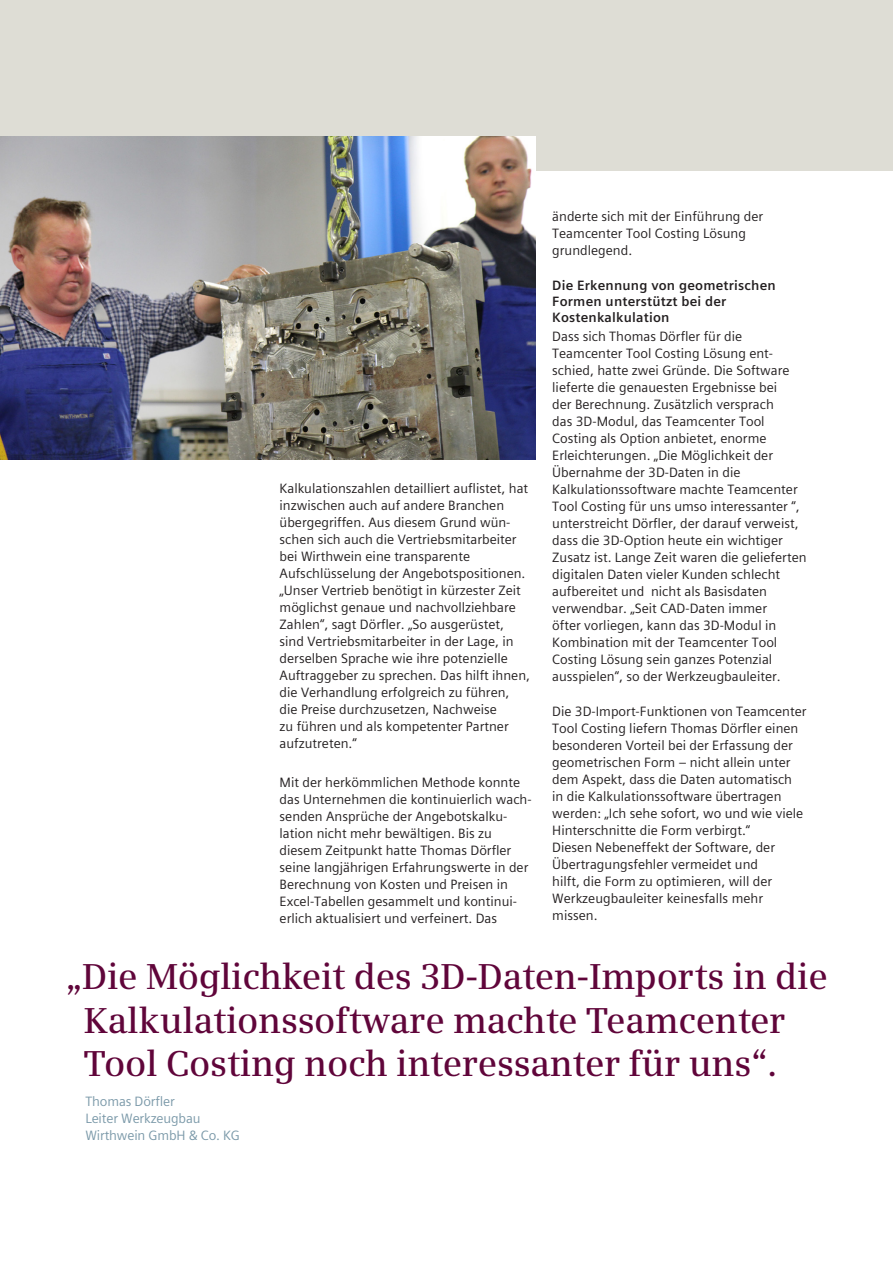
<style>
.page{position:relative;width:893px;height:1263px;background:#fff}
.page>*{position:absolute;margin:0;border:0;box-sizing:border-box;transform-origin:0 0}
.Large_quote_Serif{font:600 36px/43.2px "Siemens Serif";letter-spacing:-.01em;color:#60053a}
.Body_text{font:13.5px/17px "Siemens Sans Global";color:#231f20}
.Body_subhead{font:700 13.5px/16.2px "Siemens Sans Global";letter-spacing:.015em;color:#231f20}
.Large_quote_credit{font:13.5px/17px "Siemens Sans Global";letter-spacing:-.01em;color:#7b99a9}
</style>
<div class="page">
<div style="left:0;top:0;width:893px;height:170px;background:#deddd5"></div>
<img style="left:0;top:136px;width:535px;height:323px">
<p class="Body_text" style="left:280px;top:480px;width:252px">Kalkulationszahlen detailliert auflistet, hat inzwischen auch auf andere Branchen übergegriffen. Aus diesem Grund wün&shy;schen sich auch die Vertriebsmitarbeiter bei Wirthwein eine transparente Aufschlüsselung der Angebotspositionen. „Unser Vertrieb benötigt in kürzester Zeit möglichst genaue und nachvollziehbare Zahlen“, sagt Dörfler. „So ausgerüstet, sind Vertriebsmitarbeiter in der Lage, in derselben Sprache wie ihre potenzielle Auftraggeber zu sprechen. Das hilft ihnen, die Verhandlung erfolgreich zu führen, die Preise durchzusetzen, Nachweise<br>zu führen und als kompetenter Partner aufzutreten.“</p>
<p class="Body_text" style="left:280px;top:774px;width:254px">Mit der herkömmlichen Methode konnte das Unternehmen die kontinuierlich wach&shy;senden Ansprüche der Angebotskalku&shy;lation nicht mehr bewältigen. Bis zu diesem Zeitpunkt hatte Thomas Dörfler seine langjährigen Erfahrungswerte in der Berechnung von Kosten und Preisen in Excel-Tabellen gesammelt und kontinui&shy;erlich aktualisiert und verfeinert. Das</p>
<p class="Body_text" style="left:552px;top:208px;width:212px">änderte sich mit der Einführung der<br>Teamcenter Tool Costing Lösung grundlegend.</p>
<p class="Body_subhead" style="left:552px;top:277px;width:225px">Die Erkennung von geometrischen<br>Formen unterstützt bei der<br>Kostenkalkulation</p>
<p class="Body_text" style="left:552px;top:328px;width:256px">Dass sich Thomas Dörfler für die Teamcenter Tool Costing Lösung ent&shy;schied, hatte zwei Gründe. Die Software lieferte die genauesten Ergebnisse bei<br>der Berechnung. Zusätzlich versprach<br>das 3D-Modul, das Teamcenter Tool Costing als Option anbietet, enorme Erleichterungen. „Die Möglichkeit der Übernahme der 3D-Daten in die Kalkulationssoftware machte Teamcenter Tool Costing für uns umso interessanter “, unterstreicht Dörfler, der darauf verweist, dass die 3D-Option heute ein wichtiger Zusatz ist. Lange Zeit waren die gelieferten digitalen Daten vieler Kunden schlecht aufbereitet und nicht als Basisdaten verwendbar. „Seit CAD-Daten immer<br>öfter vorliegen, kann das 3D-Modul in Kombination mit der Teamcenter Tool Costing Lösung sein ganzes Potenzial ausspielen“, so der Werkzeugbauleiter.</p>
<p class="Body_text" style="left:552px;top:702px;width:256px">Die 3D-Import-Funktionen von Teamcenter Tool Costing liefern Thomas Dörfler einen besonderen Vorteil bei der Erfassung der geometrischen Form – nicht allein unter dem Aspekt, dass die Daten automatisch in die Kalkulationssoftware übertragen werden: „Ich sehe sofort, wo und wie viele Hinterschnitte die Form verbirgt.“<br>Diesen Nebeneffekt der Software, der Übertragungsfehler vermeidet und<br>hilft, die Form zu optimieren, will der Werkzeugbauleiter keinesfalls mehr missen.</p>
<p class="Large_quote_Serif" style="left:84px;top:955px;width:746px;text-indent:-18px">„Die Möglichkeit des 3D-Daten-Imports in die<br>Kalkulationssoftware machte Teamcenter<br>Tool Costing noch interessanter für uns“.</p>
<p class="Large_quote_credit" style="left:85px;top:1092px;width:156px">Thomas Dörfler<br>Leiter Werkzeugbau<br>Wirthwein GmbH &amp; Co. KG</p>
</div>
